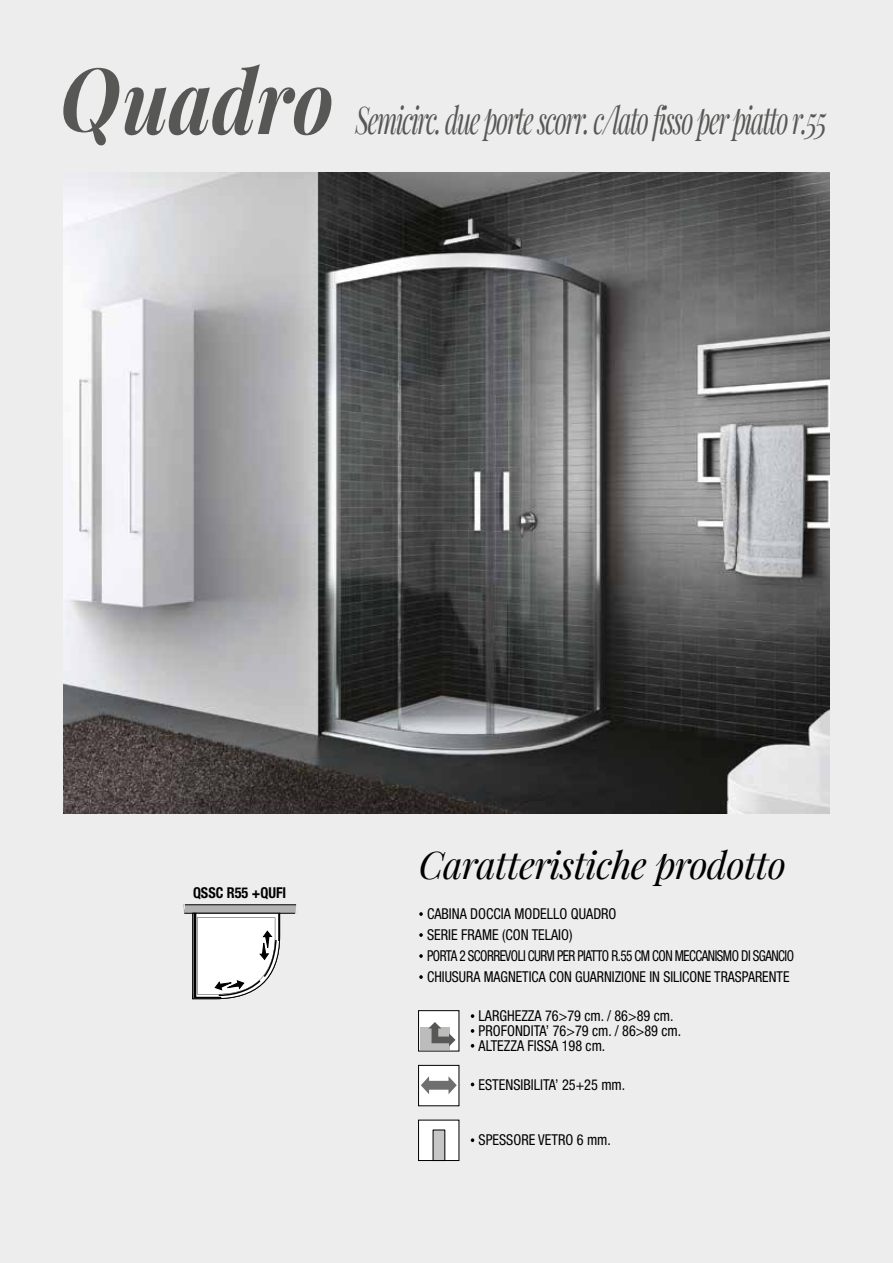
<style>
.page{position:relative;width:893px;height:1263px;background:#ededed}
.page>*{position:absolute;margin:0;border:0;box-sizing:border-box;transform-origin:0 0}
.t1{font:italic 37.5px "Playfair Display";letter-spacing:-.06em;color:#575756;scale:.67 1}
.t2{font:italic 37.5px "Playfair Display";letter-spacing:-.02em;color:#000}
.t3{font:15px/21px "Helvetica Roman Condensed";color:#000;scale:.95 1}
.t4{font:700 condensed 15px "Helvetica Neue LT Std";color:#000;scale:.95 1}
</style>
<div class="page">
<svg style="left:419px;top:912px;width:4px;height:4px"></svg>
<svg style="left:419px;top:933px;width:4px;height:4px"></svg>
<svg style="left:419px;top:954px;width:4px;height:4px"></svg>
<svg style="left:419px;top:975px;width:4px;height:4px"></svg>
<div style="left:419px;top:1065px;width:40px;height:41px;background:#fff"></div>
<div style="left:418px;top:1065px;width:41px;height:41px;border:1px solid #000"></div>
<svg style="left:471px;top:1014px;width:3px;height:4px"></svg>
<svg style="left:471px;top:1029px;width:3px;height:4px"></svg>
<svg style="left:471px;top:1044px;width:3px;height:4px"></svg>
<svg style="left:421px;top:1076px;width:36px;height:18px"></svg>
<div style="left:419px;top:1011px;width:40px;height:40px;background:#fff"></div>
<div style="left:418px;top:1010px;width:41px;height:41px;border:1px solid #000"></div>
<div style="left:420px;top:1027px;width:30px;height:22px;background:#bcbcbc"></div>
<svg style="left:428px;top:1022px;width:27px;height:24px"></svg>
<svg style="left:471px;top:1082px;width:3px;height:4px"></svg>
<svg style="left:471px;top:1138px;width:3px;height:4px"></svg>
<div style="left:419px;top:1120px;width:40px;height:40px;background:#fff"></div>
<div style="left:418px;top:1120px;width:41px;height:41px;border:1px solid #000"></div>
<div style="left:433px;top:1130px;width:12px;height:30px;background:#c6c6c6"></div>
<svg style="left:63px;top:64px;width:268px;height:81px"></svg>
<img style="left:64px;top:172px;width:765px;height:641px">
<svg style="left:183px;top:904px;width:114px;height:95px"></svg>
<div style="left:194px;top:913px;width:2px;height:84px;border:1px solid #000"></div>
<h1 class="t1" style="left:355px;top:95px;width:705px">Semicirc. due porte scorr. c/lato fisso per piatto r.55</h1>
<p class="t4" style="left:193px;top:884px;width:100px">QSSC R55 +QUFI</p>
<h1 class="t2" style="left:419px;top:839px;width:369px">Caratteristiche prodotto</h1>
<p class="t3" style="left:427px;top:903px;width:388px">CABINA DOCCIA MODELLO QUADRO<br>SERIE FRAME (CON TELAIO)<br>PORTA 2 SCORREVOLI CURVI PER PIATTO R.55 CM CON MECCANISMO DI SGANCIO CHIUSURA MAGNETICA CON GUARNIZIONE IN SILICONE TRASPARENTE</p>
<p class="t3" style="left:479px;top:1001px;width:207px;line-height:29.7px">LARGHEZZA 76&gt;79 cm. / 86&gt;89 cm.<br>ALTEZZA FISSA 198 cm.</p>
<p class="t3" style="left:479px;top:1074px;width:156px">ESTENSIBILITA’ 25+25 mm.</p>
<p class="t3" style="left:479px;top:1020px;width:215px">PROFONDITA’ 76&gt;79 cm. / 86&gt;89 cm.</p>
<p class="t3" style="left:479px;top:1129px;width:141px">SPESSORE VETRO 6 mm.</p>
</div>
